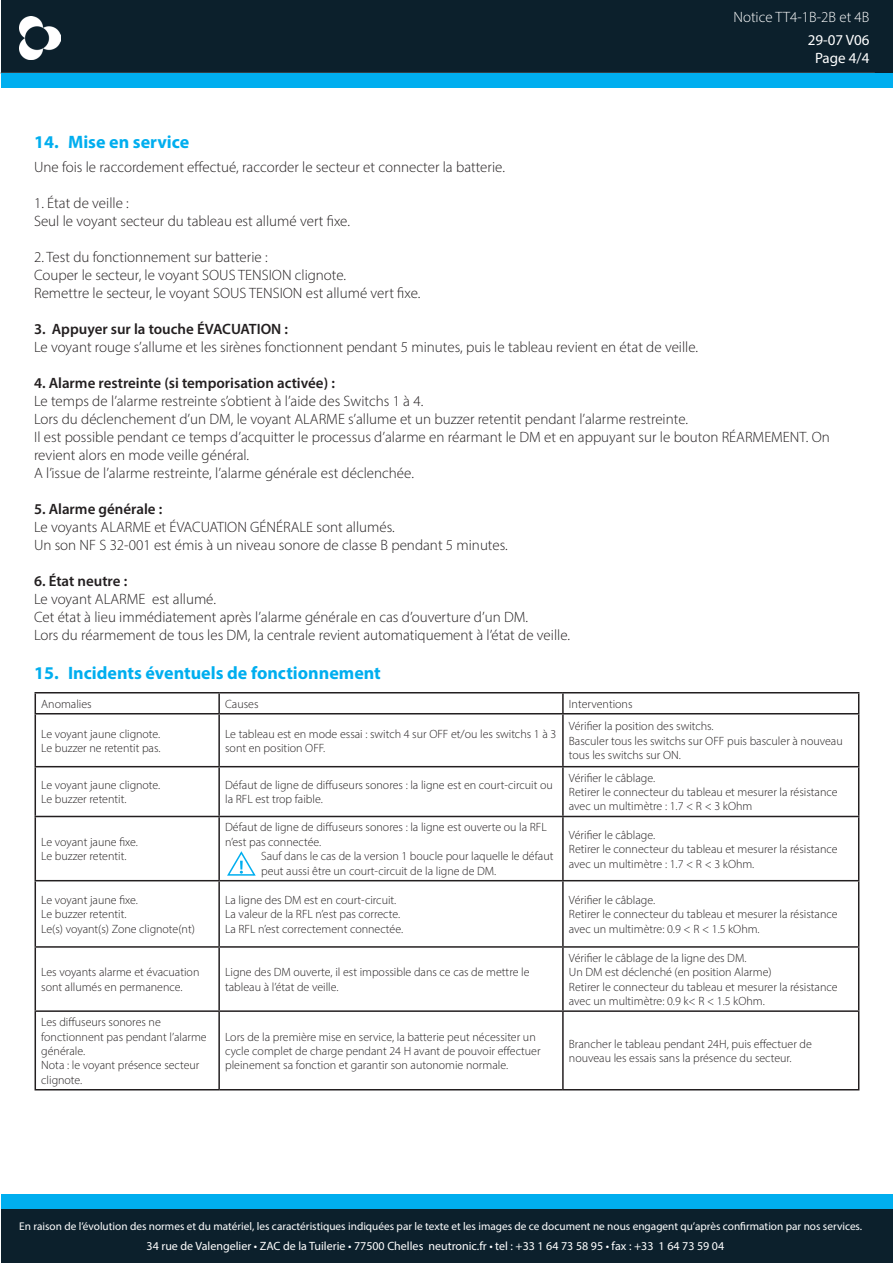
<style>
.page{position:relative;width:893px;height:1263px;background:#fff}
.page>*{position:absolute;margin:0;border:0;box-sizing:border-box;transform-origin:0 0}
.t1{font:700 18px "Myriad Pro";color:#00aeef}
.t2{font:300 15px/18px "Myriad Pro";color:#231f20}
.t3{font:600 15px "Myriad Pro";color:#231f20}
.t4{font:300 15px "Myriad Pro";color:#fff}
.t5{font:15px/18px "Myriad Pro";color:#fff;text-align:center}
.t6{font:300 12px/14.4px "Myriad Pro";color:#231f20}
.t7{font:12px "Myriad Pro";color:#fff}
.t8{font:11.25px "Myriad Pro";color:#fff}
</style>
<div class="page">
<div style="left:1px;top:0;width:892px;height:73px;background:#0c202c"></div>
<img style="left:19px;top:16px;width:41px;height:44px">
<div style="left:1px;top:73px;width:892px;height:15px;background:#00aeef"></div>
<div style="left:1px;top:1209px;width:892px;height:54px;background:#0c202c"></div>
<div style="left:1px;top:1194px;width:892px;height:15px;background:#00aeef"></div>
<hr style="left:35px;top:692px;width:184px;height:1px;background:#231f20">
<svg style="left:35px;top:693px;width:1px;height:20px"></svg>
<hr style="left:219px;top:692px;width:344px;height:1px;background:#231f20">
<hr style="left:218px;top:693px;width:2px;height:20px;background:#231f20">
<hr style="left:563px;top:692px;width:296px;height:1px;background:#231f20">
<hr style="left:562px;top:693px;width:2px;height:20px;background:#231f20">
<svg style="left:858px;top:693px;width:1px;height:20px"></svg>
<hr style="left:35px;top:713px;width:184px;height:1px;background:#231f20">
<hr style="left:35px;top:714px;width:1px;height:52px;background:#231f20">
<hr style="left:219px;top:713px;width:344px;height:1px;background:#231f20">
<hr style="left:218px;top:714px;width:2px;height:52px;background:#231f20">
<hr style="left:563px;top:713px;width:296px;height:1px;background:#231f20">
<hr style="left:562px;top:714px;width:2px;height:52px;background:#231f20">
<hr style="left:858px;top:714px;width:1px;height:52px;background:#231f20">
<hr style="left:35px;top:766px;width:184px;height:1px;background:#231f20">
<hr style="left:35px;top:767px;width:1px;height:49px;background:#231f20">
<hr style="left:219px;top:766px;width:344px;height:1px;background:#231f20">
<hr style="left:218px;top:767px;width:2px;height:49px;background:#231f20">
<hr style="left:563px;top:766px;width:296px;height:1px;background:#231f20">
<hr style="left:562px;top:767px;width:2px;height:49px;background:#231f20">
<hr style="left:858px;top:767px;width:1px;height:49px;background:#231f20">
<hr style="left:35px;top:816px;width:184px;height:1px;background:#231f20">
<hr style="left:35px;top:817px;width:1px;height:63px;background:#231f20">
<hr style="left:219px;top:816px;width:344px;height:1px;background:#231f20">
<hr style="left:218px;top:817px;width:2px;height:63px;background:#231f20">
<hr style="left:563px;top:816px;width:296px;height:1px;background:#231f20">
<hr style="left:562px;top:817px;width:2px;height:63px;background:#231f20">
<hr style="left:858px;top:817px;width:1px;height:63px;background:#231f20">
<hr style="left:35px;top:880px;width:184px;height:1px;background:#231f20">
<hr style="left:35px;top:881px;width:1px;height:65px;background:#231f20">
<hr style="left:219px;top:880px;width:344px;height:1px;background:#231f20">
<hr style="left:218px;top:881px;width:2px;height:65px;background:#231f20">
<hr style="left:563px;top:880px;width:296px;height:1px;background:#231f20">
<hr style="left:562px;top:881px;width:2px;height:65px;background:#231f20">
<hr style="left:858px;top:881px;width:1px;height:65px;background:#231f20">
<hr style="left:35px;top:946px;width:184px;height:2px;background:#231f20">
<hr style="left:35px;top:948px;width:1px;height:62px;background:#231f20">
<hr style="left:219px;top:946px;width:344px;height:2px;background:#231f20">
<hr style="left:218px;top:948px;width:2px;height:62px;background:#231f20">
<hr style="left:563px;top:946px;width:296px;height:2px;background:#231f20">
<hr style="left:562px;top:948px;width:2px;height:62px;background:#231f20">
<hr style="left:858px;top:948px;width:1px;height:62px;background:#231f20">
<hr style="left:35px;top:1010px;width:184px;height:2px;background:#231f20">
<hr style="left:35px;top:1012px;width:1px;height:77px;background:#231f20">
<hr style="left:219px;top:1010px;width:344px;height:2px;background:#231f20">
<hr style="left:218px;top:1012px;width:2px;height:77px;background:#231f20">
<hr style="left:563px;top:1010px;width:296px;height:2px;background:#231f20">
<hr style="left:562px;top:1012px;width:2px;height:77px;background:#231f20">
<hr style="left:858px;top:1012px;width:1px;height:77px;background:#231f20">
<hr style="left:35px;top:1089px;width:184px;height:1px;background:#231f20">
<hr style="left:219px;top:1089px;width:344px;height:1px;background:#231f20">
<hr style="left:563px;top:1089px;width:296px;height:1px;background:#231f20">
<svg style="left:227px;top:851px;width:29px;height:25px"></svg>
<h1 class="t1" style="left:34px;top:130px;width:157px">14. Mise en service</h1>
<p class="t4" style="left:733px;top:8px;width:138px">Notice TT4-1B-2B et 4B</p>
<p class="t5" style="left:808px;top:30px;width:63px">29-07 V06<br>Page 4/4</p>
<p class="t2" style="left:34px;top:158px;width:472px">Une fois le raccordement effectué, raccorder le secteur et connecter la batterie.</p>
<p class="t2" style="left:34px;top:194px;width:318px">1. État de veille :<br>Seul le voyant secteur du tableau est allumé vert fixe.</p>
<p class="t2" style="left:34px;top:248px;width:388px">2. Test du fonctionnement sur batterie :<br>Couper le secteur, le voyant SOUS TENSION clignote.<br>Remettre le secteur, le voyant SOUS TENSION est allumé vert fixe.</p>
<p class="t3" style="left:34px;top:320px;width:256px">3. Appuyer sur la touche ÉVACUATION :</p>
<p class="t2" style="left:34px;top:338px;width:666px">Le voyant rouge s’allume et les sirènes fonctionnent pendant 5 minutes, puis le tableau revient en état de veille.</p>
<p class="t3" style="left:34px;top:374px;width:302px">4. Alarme restreinte (si temporisation activée) :</p>
<p class="t2" style="left:34px;top:392px;width:797px">Le temps de l’alarme restreinte s’obtient à l’aide des Switchs 1 à 4.<br>Lors du déclenchement d’un DM, le voyant ALARME s’allume et un buzzer retentit pendant l’alarme restreinte.<br>Il est possible pendant ce temps d’acquitter le processus d’alarme en réarmant le DM et en appuyant sur le bouton RÉARMEMENT. On revient alors en mode veille général.<br>A l’issue de l’alarme restreinte, l’alarme générale est déclenchée.</p>
<p class="t3" style="left:34px;top:500px;width:130px">5. Alarme générale :</p>
<p class="t2" style="left:34px;top:518px;width:475px">Le voyants ALARME et ÉVACUATION GÉNÉRALE sont allumés.<br>Un son NF S 32-001 est émis à un niveau sonore de classe B pendant 5 minutes.</p>
<p class="t3" style="left:34px;top:572px;width:95px">6. État neutre :</p>
<p class="t2" style="left:34px;top:590px;width:538px">Le voyant ALARME est allumé.<br>Cet état à lieu immédiatement après l’alarme générale en cas d’ouverture d’un DM.<br>Lors du réarmement de tous les DM, la centrale revient automatiquement à l’état de veille.</p>
<h1 class="t1" style="left:34px;top:661px;width:348px">15. Incidents éventuels de fonctionnement</h1>
<p class="t6" style="left:41px;top:696px;width:52px">Anomalies</p>
<p class="t6" style="left:225px;top:696px;width:35px">Causes</p>
<p class="t6" style="left:569px;top:696px;width:65px">Interventions</p>
<p class="t6" style="left:41px;top:726px;width:121px">Le voyant jaune clignote.<br>Le buzzer ne retentit pas.</p>
<p class="t6" style="left:225px;top:726px;width:333px">Le tableau est en mode essai : switch 4 sur OFF et/ou les switchs 1 à 3 sont en position OFF.</p>
<p class="t6" style="left:569px;top:719px;width:275px">Vérifier la position des switchs.<br>Basculer tous les switchs sur OFF puis basculer à nouveau tous les switchs sur ON.</p>
<p class="t6" style="left:41px;top:777px;width:121px">Le voyant jaune clignote.<br>Le buzzer retentit.</p>
<p class="t6" style="left:225px;top:777px;width:329px">Défaut de ligne de diffuseurs sonores : la ligne est en court-circuit ou la RFL est trop faible.</p>
<p class="t6" style="left:569px;top:770px;width:270px">Vérifier le câblage.<br>Retirer le connecteur du tableau et mesurer la résistance avec un multimètre : 1.7 &lt; R &lt; 3 kOhm</p>
<p class="t6" style="left:41px;top:834px;width:98px">Le voyant jaune fixe.<br>Le buzzer retentit.</p>
<p class="t6" style="left:225px;top:820px;width:323px">Défaut de ligne de diffuseurs sonores : la ligne est ouverte ou la RFL n’est pas connectée.</p>
<p class="t6" style="left:261px;top:849px;width:294px">Sauf dans le cas de la version 1 boucle pour laquelle le défaut peut aussi être un court-circuit de la ligne de DM.</p>
<p class="t6" style="left:569px;top:827px;width:270px">Vérifier le câblage.<br>Retirer le connecteur du tableau et mesurer la résistance avec un multimètre : 1.7 &lt; R &lt; 3 kOhm.</p>
<p class="t6" style="left:41px;top:892px;width:155px">Le voyant jaune fixe.<br>Le buzzer retentit.<br>Le(s) voyant(s) Zone clignote(nt)</p>
<p class="t6" style="left:225px;top:892px;width:180px">La ligne des DM est en court-circuit.<br>La valeur de la RFL n’est pas correcte.<br>La RFL n’est correctement connectée.</p>
<p class="t6" style="left:569px;top:892px;width:270px">Vérifier le câblage.<br>Retirer le connecteur du tableau et mesurer la résistance avec un multimètre: 0.9 &lt; R &lt; 1.5 kOhm.</p>
<p class="t6" style="left:41px;top:965px;width:160px">Les voyants alarme et évacuation sont allumés en permanence.</p>
<p class="t6" style="left:225px;top:965px;width:306px">Ligne des DM ouverte, il est impossible dans ce cas de mettre le tableau à l’état de veille.</p>
<p class="t6" style="left:569px;top:950px;width:270px">Vérifier le câblage de la ligne des DM.<br>Un DM est déclenché (en position Alarme)<br>Retirer le connecteur du tableau et mesurer la résistance avec un multimètre: 0.9 k&lt; R &lt; 1.5 kOhm.</p>
<p class="t6" style="left:41px;top:1015px;width:167px">Les diffuseurs sonores ne fonctionnent pas pendant l’alarme générale.<br>Nota : le voyant présence secteur clignote.</p>
<p class="t6" style="left:225px;top:1029px;width:317px">Lors de la première mise en service, la batterie peut nécessiter un cycle complet de charge pendant 24 H avant de pouvoir effectuer pleinement sa fonction et garantir son autonomie normale.</p>
<p class="t6" style="left:569px;top:1036px;width:244px">Brancher le tableau pendant 24H, puis effectuer de nouveau les essais sans la présence du secteur.</p>
<p class="t8" style="left:19px;top:1219px;width:845px">En raison de l’évolution des normes et du matériel, les caractéristiques indiquées par le texte et les images de ce document ne nous engagent qu’après confirmation par nos services.</p>
<p class="t7" style="left:147px;top:1238px;width:579px">34 rue de Valengelier • ZAC de la Tuilerie • 77500 Chelles neutronic.fr • tel : +33 1 64 73 58 95 • fax : +33 1 64 73 59 04</p>
</div>
